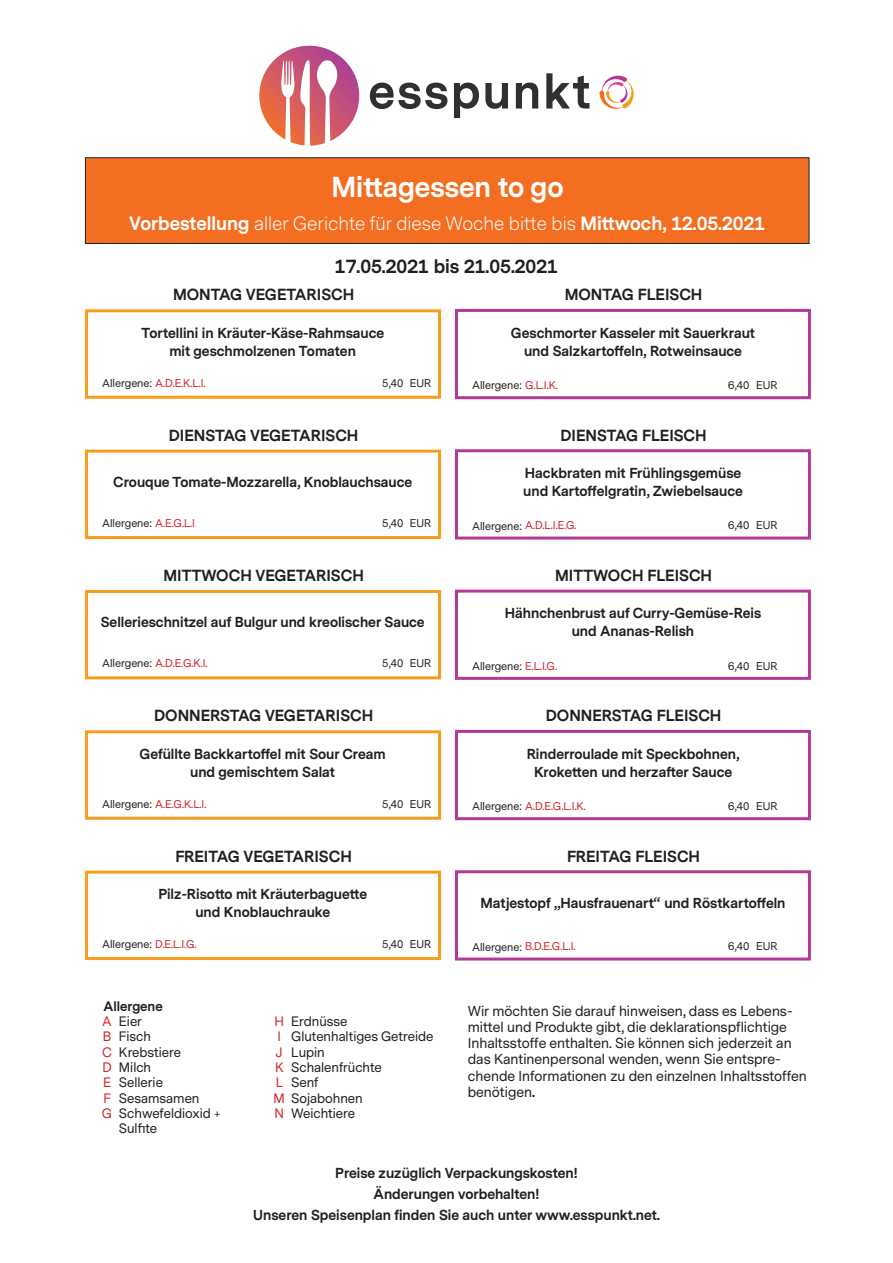
<style>
.page{position:relative;width:893px;height:1263px;background:#fff}
.page>*{position:absolute;margin:0;border:0;box-sizing:border-box;transform-origin:0 0}
.t1{font:700 27px "Messina Sans";color:#fff}
.t2{font:300 18px "Messina Sans";color:#fff}
.t3{font:700 18px "Messina Sans";color:#231f20}
.t4{font:700 15px "Messina Sans";color:#231f20}
.t5{font:700 13.5px/18px "Messina Sans";color:#231f20;text-align:center}
.t6{font:13.5px/16.2px "Messina Sans";color:#231f20}
.t7{font:12.75px "Messina Sans";color:#231f20}
.t8{font:700 12.75px "Messina Sans";color:#231f20}
.t9{font:10.5px "Messina Sans";color:#231f20}
.t10{font:10.5px "Messina Sans";color:#d1232a}
.s1{font-weight:700}
.s2{color:#231f20}
.s3{color:#d1232a}
</style>
<div class="page">
<div style="left:85px;top:309px;width:356px;height:90px;background:#fff;border:3px solid #f89c1c"></div>
<div style="left:85px;top:450px;width:356px;height:89px;background:#fff;border:3px solid #f89c1c"></div>
<div style="left:85px;top:590px;width:356px;height:89px;background:#fff;border:3px solid #f89c1c"></div>
<div style="left:85px;top:730px;width:356px;height:90px;background:#fff;border:3px solid #f89c1c"></div>
<div style="left:85px;top:871px;width:356px;height:89px;background:#fff;border:3px solid #f89c1c"></div>
<div style="left:455px;top:309px;width:356px;height:90px;background:#fff;border:3px solid #b33b96"></div>
<div style="left:455px;top:449px;width:356px;height:90px;background:#fff;border:3px solid #b33b96"></div>
<div style="left:455px;top:590px;width:356px;height:90px;background:#fff;border:3px solid #b33b96"></div>
<div style="left:455px;top:730px;width:356px;height:90px;background:#fff;border:3px solid #b33b96"></div>
<div style="left:455px;top:870px;width:356px;height:90px;background:#fff;border:3px solid #b33b96"></div>
<div style="left:85px;top:158px;width:724px;height:85px;background:#f36e21"></div>
<div style="left:85px;top:157px;width:724px;height:87px;border:1px solid #231f20"></div>
<svg style="left:599px;top:76px;width:35px;height:33px"></svg>
<svg style="left:370px;top:83px;width:77px;height:26px"></svg>
<svg style="left:454px;top:83px;width:25px;height:35px"></svg>
<svg style="left:485px;top:83px;width:23px;height:26px"></svg>
<svg style="left:516px;top:83px;width:22px;height:26px"></svg>
<svg style="left:546px;top:73px;width:43px;height:36px"></svg>
<svg style="left:259px;top:46px;width:100px;height:100px"></svg>
<h1 class="t1" style="left:331px;top:168px;width:234px">Mittagessen to go</h1>
<h2 class="t2" style="left:129px;top:211px;width:638px"><span class="s1">Vorbestellung</span> aller Gerichte für diese Woche bitte bis <span class="s1">Mittwoch, 12.05.2021</span></h2>
<h2 class="t3" style="left:335px;top:254px;width:225px">17.05.2021 bis 21.05.2021</h2>
<p class="t4" style="left:173px;top:284px;width:183px">MONTAG VEGETARISCH</p>
<p class="t4" style="left:565px;top:284px;width:139px">MONTAG FLEISCH</p>
<p class="t5" style="left:141px;top:324px;width:244px">Tortellini in Kräuter-Käse-Rahmsauce mit geschmolzenen Tomaten</p>
<p class="t5" style="left:511px;top:324px;width:246px">Geschmorter Kasseler mit Sauerkraut und Salzkartoffeln, Rotweinsauce</p>
<p class="t10" style="left:102px;top:376px;width:105px"><span class="s2">Allergene:</span> A.D.E.K.L.I.</p>
<p class="t9" style="left:410px;top:376px;width:23px">EUR</p>
<p class="t9" style="left:382px;top:376px;width:23px">5,40</p>
<p class="t9" style="left:472px;top:378px;width:88px">Allergene: <span class="s3">G.L.I.K.</span></p>
<p class="t9" style="left:756px;top:378px;width:23px">EUR</p>
<p class="t9" style="left:728px;top:378px;width:23px">6,40</p>
<p class="t4" style="left:169px;top:425px;width:191px">DIENSTAG VEGETARISCH</p>
<p class="t4" style="left:560px;top:425px;width:148px">DIENSTAG FLEISCH</p>
<p class="t5" style="left:113px;top:473px;width:300px">Crouque Tomate-Mozzarella, Knoblauchsauce</p>
<p class="t5" style="left:523px;top:464px;width:221px;text-align:left">Hackbraten mit Frühlingsgemüse und Kartoffelgratin, Zwiebelsauce</p>
<p class="t9" style="left:102px;top:516px;width:95px">Allergene: <span class="s3">A.E.G.L.I</span></p>
<p class="t9" style="left:410px;top:516px;width:23px">EUR</p>
<p class="t9" style="left:382px;top:516px;width:23px">5,40</p>
<p class="t10" style="left:472px;top:519px;width:106px"><span class="s2">Allergene:</span> A.D.L.I.E.G.</p>
<p class="t9" style="left:756px;top:519px;width:23px">EUR</p>
<p class="t9" style="left:728px;top:519px;width:23px">6,40</p>
<p class="t4" style="left:163px;top:565px;width:202px">MITTWOCH VEGETARISCH</p>
<p class="t4" style="left:555px;top:565px;width:159px">MITTWOCH FLEISCH</p>
<p class="t5" style="left:101px;top:614px;width:325px">Sellerieschnitzel auf Bulgur und kreolischer Sauce</p>
<p class="t5" style="left:505px;top:605px;width:258px">Hähnchenbrust auf Curry-Gemüse-Reis und Ananas-Relish</p>
<p class="t10" style="left:102px;top:656px;width:107px"><span class="s2">Allergene:</span> A.D.E.G.K.I.</p>
<p class="t9" style="left:410px;top:656px;width:23px">EUR</p>
<p class="t9" style="left:382px;top:656px;width:23px">5,40</p>
<p class="t9" style="left:472px;top:659px;width:87px">Allergene: <span class="s3">E.L.I.G.</span></p>
<p class="t9" style="left:756px;top:659px;width:23px">EUR</p>
<p class="t9" style="left:728px;top:659px;width:23px">6,40</p>
<p class="t4" style="left:154px;top:705px;width:221px">DONNERSTAG VEGETARISCH</p>
<p class="t4" style="left:546px;top:705px;width:177px">DONNERSTAG FLEISCH</p>
<p class="t5" style="left:140px;top:745px;width:248px">Gefüllte Backkartoffel mit Sour Cream und gemischtem Salat</p>
<p class="t5" style="left:527px;top:745px;width:214px">Rinderroulade mit Speckbohnen,<br>Kroketten und herzafter Sauce</p>
<p class="t10" style="left:102px;top:797px;width:106px"><span class="s2">Allergene:</span> A.E.G.K.L.I.</p>
<p class="t9" style="left:410px;top:797px;width:23px">EUR</p>
<p class="t9" style="left:382px;top:797px;width:23px">5,40</p>
<p class="t10" style="left:472px;top:799px;width:115px"><span class="s2">Allergene:</span> A.D.E.G.L.I.K.</p>
<p class="t9" style="left:756px;top:799px;width:23px">EUR</p>
<p class="t9" style="left:728px;top:799px;width:23px">6,40</p>
<p class="t4" style="left:175px;top:846px;width:178px">FREITAG VEGETARISCH</p>
<p class="t4" style="left:567px;top:846px;width:135px">FREITAG FLEISCH</p>
<p class="t5" style="left:158px;top:885px;width:210px">Pilz-Risotto mit Kräuterbaguette und Knoblauchrauke</p>
<p class="t5" style="left:480px;top:894px;width:307px">Matjestopf „Hausfrauenart“ und Röstkartoffeln</p>
<p class="t9" style="left:102px;top:937px;width:96px">Allergene: <span class="s3">D.E.L.I.G.</span></p>
<p class="t9" style="left:410px;top:937px;width:23px">EUR</p>
<p class="t9" style="left:382px;top:937px;width:23px">5,40</p>
<p class="t10" style="left:472px;top:940px;width:105px"><span class="s2">Allergene:</span> B.D.E.G.L.I.</p>
<p class="t9" style="left:756px;top:940px;width:23px">EUR</p>
<p class="t9" style="left:728px;top:940px;width:23px">6,40</p>
<p class="t8" style="left:103px;top:997px;width:61px">Allergene</p>
<p class="t7" style="left:102px;top:1013px;width:41px"><span class="s3">A</span> Eier</p>
<p class="t7" style="left:103px;top:1028px;width:50px"><span class="s3">B</span> Fisch</p>
<p class="t7" style="left:102px;top:1043px;width:80px"><span class="s3">C</span> Krebstiere</p>
<p class="t7" style="left:102px;top:1059px;width:50px"><span class="s3">D</span> Milch</p>
<p class="t7" style="left:103px;top:1074px;width:61px"><span class="s3">E</span> Sellerie</p>
<p class="t7" style="left:103px;top:1089px;width:97px"><span class="s3">F</span> Sesamsamen</p>
<p class="t7" style="left:102px;top:1105px;width:120px"><span class="s3">G</span> Schwefeldioxid +</p>
<p class="t7" style="left:119px;top:1120px;width:40px">Sulfite</p>
<p class="t7" style="left:274px;top:1013px;width:74px"><span class="s3">H</span> Erdnüsse</p>
<p class="t7" style="left:277px;top:1028px;width:157px"><span class="s3">I</span> Glutenhaltiges Getreide</p>
<p class="t7" style="left:276px;top:1043px;width:50px"><span class="s3">J</span> Lupin</p>
<p class="t7" style="left:275px;top:1059px;width:108px"><span class="s3">K</span> Schalenfrüchte</p>
<p class="t7" style="left:276px;top:1074px;width:44px"><span class="s3">L</span> Senf</p>
<p class="t7" style="left:274px;top:1089px;width:91px"><span class="s3">M</span> Sojabohnen</p>
<p class="t7" style="left:274px;top:1105px;width:82px"><span class="s3">N</span> Weichtiere</p>
<p class="t6" style="left:468px;top:1003px;width:340px">Wir möchten Sie darauf hinweisen, dass es Lebens&shy;mittel und Produkte gibt, die deklarationspflichtige Inhaltsstoffe enthalten. Sie können sich jederzeit an das Kantinenpersonal wenden, wenn Sie entspre&shy;chende Informationen zu den einzelnen Inhaltsstoffen benötigen<span class="s1">.</span></p>
<p class="t5" style="left:253px;top:1163px;width:408px;line-height:21px">Preise zuzüglich Verpackungskosten!<br>Änderungen vorbehalten!<br>Unseren Speisenplan finden Sie auch unter www.esspunkt.net.</p>
</div>
